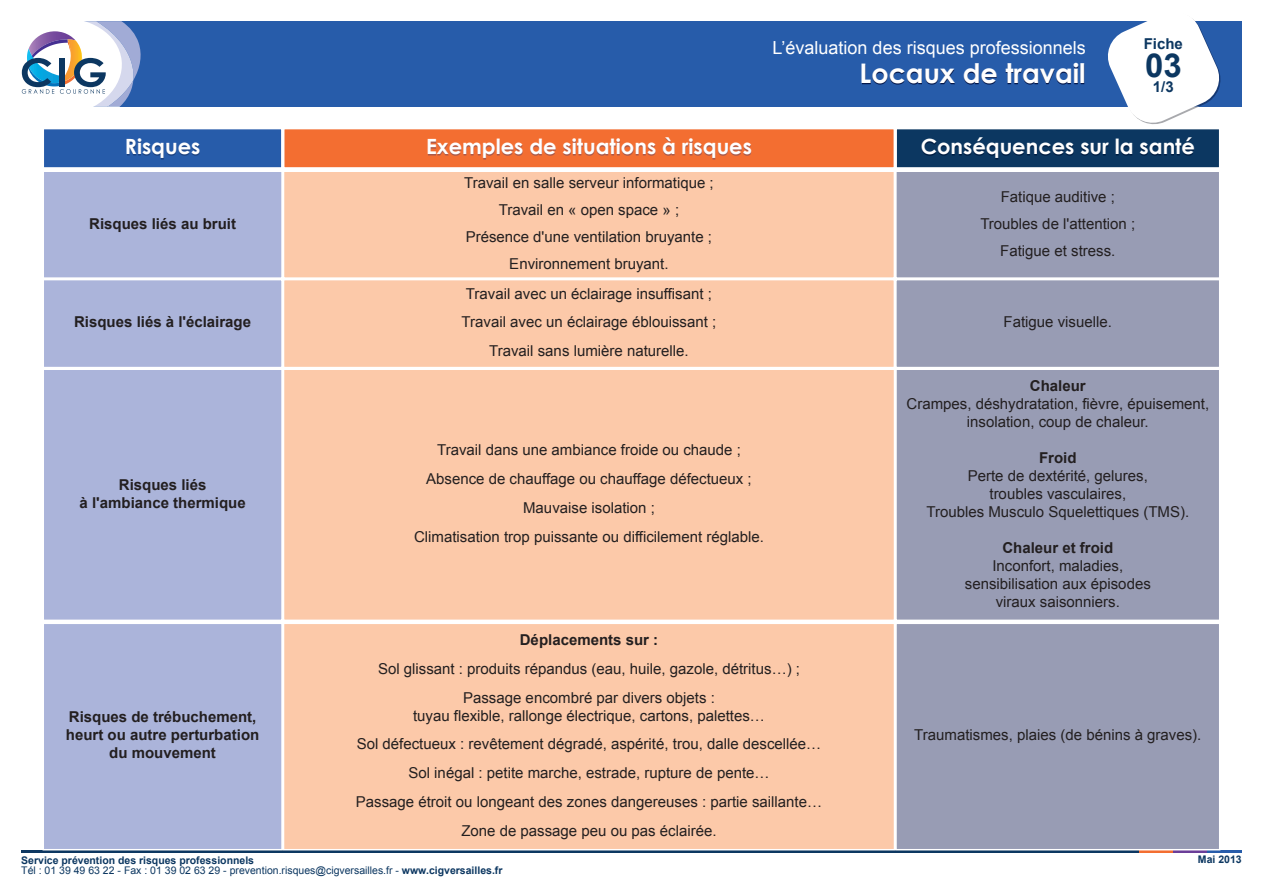
<style>
.page{position:relative;width:1263px;height:893px;background:#fff}
.page>*{position:absolute;margin:0;border:0;box-sizing:border-box;transform-origin:0 0}
.t1{font:700 33px "Arial";color:#0c3761}
.t2{font:700 27px "Century Gothic";color:#fff}
.t3{font:700 21px "Century Gothic";color:#fff}
.t4{font:18px "Arial";color:#fff}
.t5{font:15px/28.8px "Arial";color:#231f20;text-align:center}
.t6{font:700 15px/18px "Arial";color:#231f20;text-align:center}
.t7{font:700 15px "Arial";color:#0c3761}
.t8{font:10.5px "Arial";color:#0c3761}
.t9{font:700 10.5px "Arial";color:#0c3761}
.s1{font-weight:700}
</style>
<div class="page">
<div style="left:56px;top:21px;width:1186px;height:85px;background:#275caa"></div>
<svg style="left:21px;top:21px;width:121px;height:86px"></svg>
<svg style="left:1104px;top:18px;width:119px;height:107px"></svg>
<svg style="left:862px;top:64px;width:176px;height:21px"></svg>
<div style="left:44px;top:280px;width:237px;height:87px;background:#abb4da"></div>
<div style="left:43px;top:279px;width:240px;height:89px;border:2px solid #fff"></div>
<div style="left:284px;top:280px;width:610px;height:87px;background:#fcc9a9"></div>
<div style="left:283px;top:279px;width:612px;height:89px;border:2px solid #fff"></div>
<div style="left:897px;top:280px;width:322px;height:87px;background:#989cb4"></div>
<div style="left:895px;top:279px;width:325px;height:89px;border:2px solid #fff"></div>
<div style="left:44px;top:172px;width:237px;height:105px;background:#abb4da"></div>
<div style="left:43px;top:170px;width:240px;height:109px;border:2px solid #fff"></div>
<div style="left:284px;top:172px;width:610px;height:105px;background:#fcc9a9"></div>
<div style="left:283px;top:170px;width:612px;height:109px;border:2px solid #fff"></div>
<div style="left:897px;top:172px;width:322px;height:105px;background:#989cb4"></div>
<div style="left:895px;top:170px;width:325px;height:109px;border:2px solid #fff"></div>
<div style="left:44px;top:370px;width:237px;height:250px;background:#abb4da"></div>
<div style="left:43px;top:368px;width:240px;height:253px;border:2px solid #fff"></div>
<div style="left:284px;top:370px;width:610px;height:250px;background:#fcc9a9"></div>
<div style="left:283px;top:368px;width:612px;height:253px;border:2px solid #fff"></div>
<div style="left:897px;top:370px;width:322px;height:250px;background:#989cb4"></div>
<div style="left:895px;top:368px;width:325px;height:253px;border:2px solid #fff"></div>
<hr style="left:21px;top:850px;width:1129px;height:3px;background:#0c3761">
<hr style="left:1140px;top:850px;width:34px;height:3px;background:#f36e31">
<hr style="left:1174px;top:850px;width:34px;height:3px;background:#6b3e98">
<hr style="left:1208px;top:850px;width:34px;height:3px;background:#275caa">
<div style="left:44px;top:129px;width:237px;height:38px;background:#275caa"></div>
<div style="left:284px;top:129px;width:610px;height:38px;background:#f36e31"></div>
<svg style="left:127px;top:140px;width:73px;height:20px"></svg>
<svg style="left:428px;top:140px;width:128px;height:20px"></svg>
<div style="left:43px;top:128px;width:240px;height:41px;border:2px solid #fff"></div>
<div style="left:283px;top:128px;width:612px;height:41px;border:2px solid #fff"></div>
<div style="left:897px;top:129px;width:322px;height:38px;background:#0c3761"></div>
<svg style="left:922px;top:138px;width:103px;height:22px"></svg>
<div style="left:895px;top:128px;width:325px;height:41px;border:2px solid #fff"></div>
<div style="left:44px;top:624px;width:237px;height:225px;background:#abb4da"></div>
<div style="left:284px;top:624px;width:610px;height:225px;background:#fcc9a9"></div>
<div style="left:897px;top:624px;width:322px;height:225px;background:#989cb4"></div>
<p class="t4" style="left:772px;top:38px;width:315px">L’évaluation des risques professionnels</p>
<h2 class="t2" style="left:859px;top:56px;width:228px">Locaux de travail</h2>
<p class="t7" style="left:1144px;top:35px;width:41px">Fiche</p>
<h1 class="t1" style="left:1145px;top:48px;width:38px">03</h1>
<p class="t7" style="left:1153px;top:79px;width:22px">1/3</p>
<h3 class="t3" style="left:125px;top:133px;width:77px">Risques</h3>
<h3 class="t3" style="left:426px;top:133px;width:327px">Exemples de situations à risques</h3>
<h3 class="t3" style="left:921px;top:133px;width:276px">Conséquences sur la santé</h3>
<p class="t6" style="left:89px;top:214px;width:148px">Risques liés au bruit</p>
<p class="t6" style="left:74px;top:313px;width:178px">Risques liés à l'éclairage</p>
<p class="t6" style="left:80px;top:475px;width:168px">Risques liés<br>à l'ambiance thermique</p>
<p class="t6" style="left:66px;top:708px;width:195px">Risques de trébuchement, heurt ou autre perturbation du mouvement</p>
<p class="t5" style="left:464px;top:169px;width:251px;line-height:27px">Travail en salle serveur informatique ;<br>Travail en « open space » ;<br>Présence d'une ventilation bruyante ;<br>Environnement bruyant.</p>
<p class="t5" style="left:462px;top:279px;width:256px">Travail avec un éclairage insuffisant ;<br>Travail avec un éclairage éblouissant ;<br>Travail sans lumière naturelle.</p>
<p class="t5" style="left:414px;top:436px;width:351px">Travail dans une ambiance froide ou chaude ; Absence de chauffage ou chauffage défectueux ; Mauvaise isolation ;<br>Climatisation trop puissante ou difficilement réglable.</p>
<p class="t6" style="left:520px;top:631px;width:140px">Déplacements sur :</p>
<p class="t5" style="left:378px;top:654px;width:423px">Sol glissant : produits répandus (eau, huile, gazole, détritus…) ;<br>Passage encombré par divers objets :</p>
<p class="t5" style="left:356px;top:701px;width:468px">tuyau flexible, rallonge électrique, cartons, palettes…<br>Sol défectueux : revêtement dégradé, aspérité, trou, dalle descellée… Sol inégal : petite marche, estrade, rupture de pente…<br>Passage étroit ou longeant des zones dangereuses : partie saillante… Zone de passage peu ou pas éclairée.</p>
<p class="t9" style="left:21px;top:855px;width:234px">Service prévention des risques professionnels</p>
<p class="t8" style="left:21px;top:864px;width:483px">Tél : 01 39 49 63 22 - Fax : 01 39 02 63 29 - prevention.risques@cigversailles.fr - <span class="s1">www.cigversailles.fr</span></p>
<p class="t5" style="left:980px;top:183px;width:156px;line-height:27px">Fatique auditive ;<br>Troubles de l'attention ;<br>Fatigue et stress.</p>
<p class="t5" style="left:1003px;top:308px;width:110px">Fatigue visuelle.</p>
<p class="t6" style="left:1030px;top:376px;width:57px">Chaleur</p>
<p class="t5" style="left:906px;top:394px;width:304px;line-height:18px">Crampes, déshydratation, fièvre, épuisement, insolation, coup de chaleur.</p>
<p class="t6" style="left:1039px;top:448px;width:39px">Froid</p>
<p class="t5" style="left:926px;top:466px;width:264px;line-height:18px">Perte de dextérité, gelures,<br>troubles vasculaires,<br>Troubles Musculo Squelettiques (TMS).</p>
<p class="t6" style="left:1002px;top:538px;width:112px">Chaleur et froid</p>
<p class="t5" style="left:965px;top:556px;width:187px;line-height:18px">Inconfort, maladies, sensibilisation aux épisodes viraux saisonniers.</p>
<p class="t5" style="left:914px;top:721px;width:289px">Traumatismes, plaies (de bénins à graves).</p>
<p class="t9" style="left:1198px;top:854px;width:45px">Mai 2013</p>
</div>
